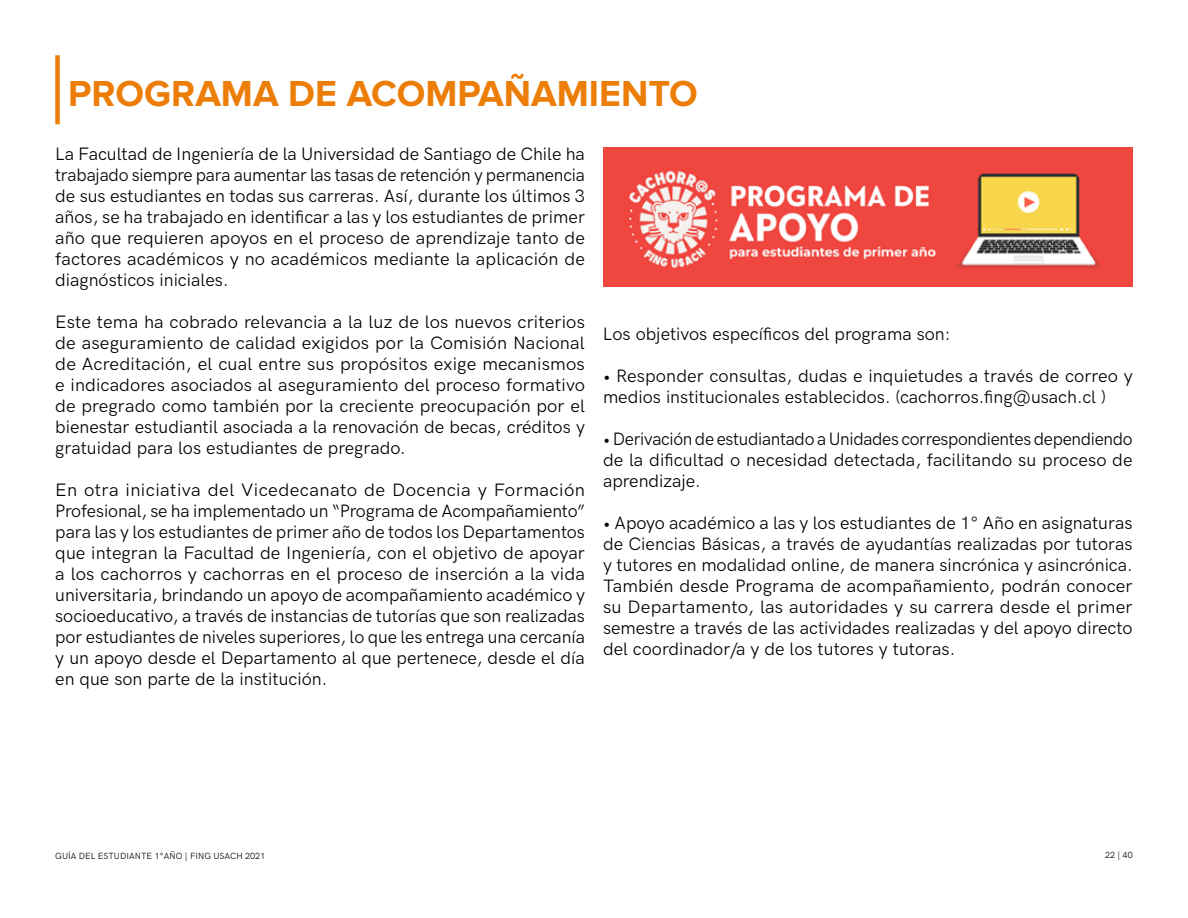
<style>
.page{position:relative;width:1188px;height:918px;background:#fff}
.page>*{position:absolute;margin:0;border:0;box-sizing:border-box;transform-origin:0 0}
.t1{font:700 37.5px "Proxima Nova";color:#ec7d07}
.t2{font:18px/21px "HK Grotesk";color:#000;text-align:justify}
.t3{font:9px "HK Grotesk";color:#000}
</style>
<div class="page">
<div style="left:55px;top:55px;width:5px;height:69px;background:#ec7d07"></div>
<img style="left:603px;top:147px;width:530px;height:140px">
<h1 class="t1" style="left:68px;top:72px;width:631px">PROGRAMA DE ACOMPAÑAMIENTO</h1>
<p class="t2" style="left:55px;top:142px;width:531px">La Facultad de Ingeniería de la Universidad de Santiago de Chile ha trabajado siempre para aumentar las tasas de retención y permanencia de sus estudiantes en todas sus carreras. Así, durante los últimos 3 años, se ha trabajado en identificar a las y los estudiantes de primer año que requieren apoyos en el proceso de aprendizaje tanto de factores académicos y no académicos mediante la aplicación de diagnósticos iniciales.</p>
<p class="t2" style="left:55px;top:310px;width:531px">Este tema ha cobrado relevancia a la luz de los nuevos criterios de aseguramiento de calidad exigidos por la Comisión Nacional de Acreditación, el cual entre sus propósitos exige mecanismos e indicadores asociados al aseguramiento del proceso formativo de pregrado como también por la creciente preocupación por el bienestar estudiantil asociada a la renovación de becas, créditos y gratuidad para los estudiantes de pregrado.</p>
<p class="t2" style="left:55px;top:478px;width:531px">En otra iniciativa del Vicedecanato de Docencia y Formación Profesional, se ha implementado un “Programa de Acompañamiento” para las y los estudiantes de primer año de todos los Departamentos que integran la Facultad de Ingeniería, con el objetivo de apoyar a los cachorros y cachorras en el proceso de inserción a la vida universitaria, brindando un apoyo de acompañamiento académico y socioeducativo, a través de instancias de tutorías que son realizadas por estudiantes de niveles superiores, lo que les entrega una cercanía y un apoyo desde el Departamento al que pertenece, desde el día en que son parte de la institución.</p>
<p class="t2" style="left:603px;top:322px;width:349px">Los objetivos específicos del programa son:</p>
<p class="t2" style="left:603px;top:364px;width:531px">• Responder consultas, dudas e inquietudes a través de correo y medios institucionales establecidos. (cachorros.fing@usach.cl )</p>
<p class="t2" style="left:603px;top:427px;width:531px">• Derivación de estudiantado a Unidades correspondientes dependiendo de la dificultad o necesidad detectada, facilitando su proceso de aprendizaje.</p>
<p class="t2" style="left:603px;top:511px;width:531px">• Apoyo académico a las y los estudiantes de 1° Año en asignaturas de Ciencias Básicas, a través de ayudantías realizadas por tutoras y tutores en modalidad online, de manera sincrónica y asincrónica.<br>También desde Programa de acompañamiento, podrán conocer su Departamento, las autoridades y su carrera desde el primer semestre a través de las actividades realizadas y del apoyo directo del coordinador/a y de los tutores y tutoras.</p>
<p class="t3" style="left:55px;top:849px;width:212px">GUÍA DEL ESTUDIANTE 1°AÑO | FING USACH 2021</p>
<p class="t3" style="left:1105px;top:848px;width:29px">22 | 40</p>
</div>
